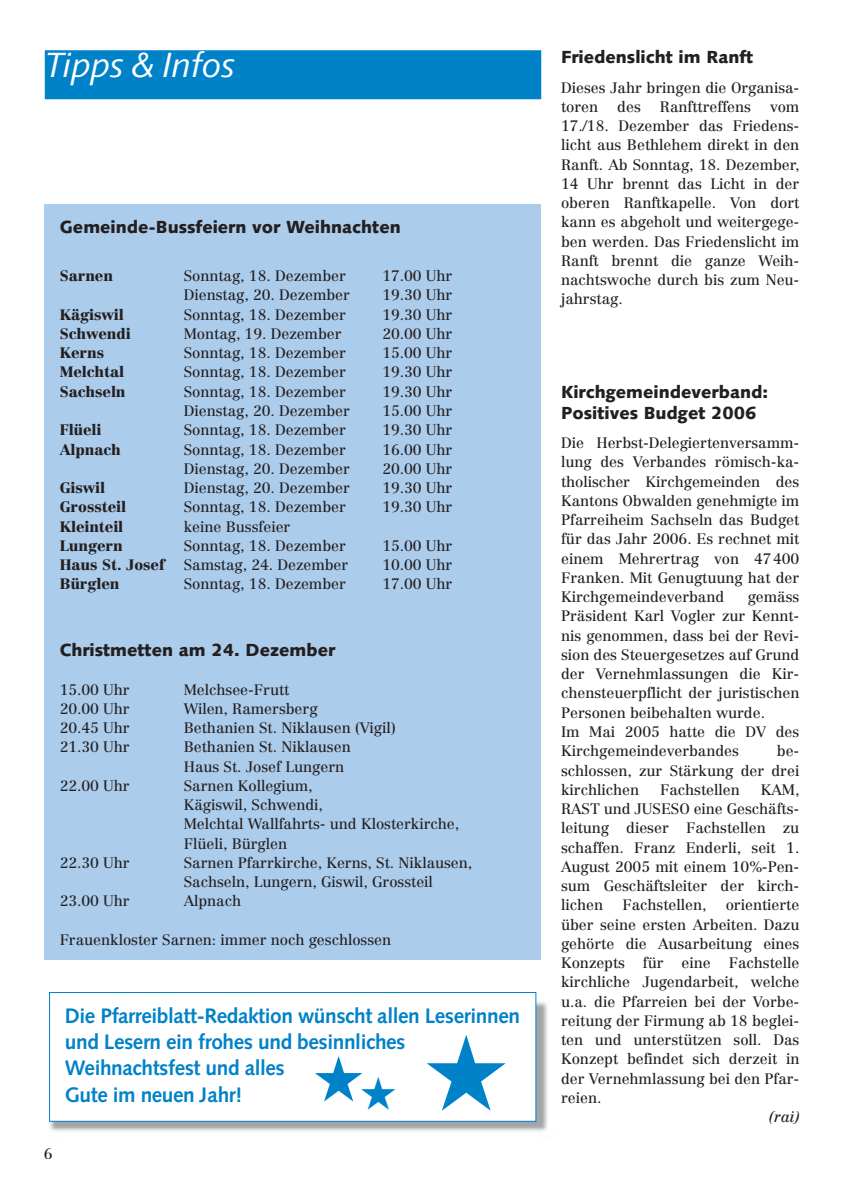
<style>
.page{position:relative;width:844px;height:1191px;background:#fff}
.page>*{position:absolute;margin:0;border:0;box-sizing:border-box;transform-origin:0 0}
.t1{font:63px "Zapf Dingbats";color:#0082c8}
.t2{font:italic 35px "Syntax";letter-spacing:-.01em;color:#fff}
.t3{font:700 21px/26.2px "Syntax";letter-spacing:-.02em;color:#0082c8}
.t4{font:900 17.5px/21px "Syntax";color:#231f20}
.t5{font:14.88px/19.2px "Centennial";letter-spacing:-.005em;color:#231f20}
.t6{font:900 14.88px "Centennial";letter-spacing:-.005em;color:#231f20}
.t7{font:italic 14.88px "Centennial";color:#231f20}
</style>
<div class="page">
<div style="left:44px;top:205px;width:496px;height:755px;background:#accceb"></div>
<img style="left:49px;top:992px;width:498px;height:139px">
<div style="left:45px;top:50px;width:496px;height:49px;background:#0082c8"></div>
<div style="left:50px;top:992px;width:485px;height:129px;background:#fff"></div>
<div style="left:49px;top:992px;width:487px;height:129px;border:1px solid #0082c8"></div>
<h2 class="t2" style="left:45px;top:52px;width:192px">Tipps &amp; Infos</h2>
<p class="t4" style="left:60px;top:218px;width:342px">Gemeinde-Bussfeiern vor Weihnachten</p>
<p class="t6" style="left:60px;top:270px;width:55px">Sarnen</p>
<p class="t5" style="left:184px;top:267px;width:164px">Sonntag, 18. Dezember</p>
<p class="t5" style="left:382px;top:267px;width:72px">17.00 Uhr</p>
<p class="t5" style="left:184px;top:287px;width:168px">Dienstag, 20. Dezember</p>
<p class="t5" style="left:382px;top:287px;width:72px">19.30 Uhr</p>
<p class="t6" style="left:60px;top:308px;width:65px">Kägiswil</p>
<p class="t5" style="left:184px;top:306px;width:164px">Sonntag, 18. Dezember</p>
<p class="t5" style="left:382px;top:306px;width:72px">19.30 Uhr</p>
<p class="t6" style="left:60px;top:327px;width:73px">Schwendi</p>
<p class="t5" style="left:184px;top:325px;width:159px">Montag, 19. Dezember</p>
<p class="t5" style="left:382px;top:325px;width:72px">20.00 Uhr</p>
<p class="t6" style="left:60px;top:347px;width:46px">Kerns</p>
<p class="t5" style="left:184px;top:344px;width:164px">Sonntag, 18. Dezember</p>
<p class="t5" style="left:382px;top:344px;width:72px">15.00 Uhr</p>
<p class="t6" style="left:60px;top:366px;width:66px">Melchtal</p>
<p class="t5" style="left:184px;top:364px;width:164px">Sonntag, 18. Dezember</p>
<p class="t5" style="left:382px;top:364px;width:72px">19.30 Uhr</p>
<p class="t6" style="left:60px;top:385px;width:67px">Sachseln</p>
<p class="t5" style="left:184px;top:383px;width:164px">Sonntag, 18. Dezember</p>
<p class="t5" style="left:382px;top:383px;width:72px">19.30 Uhr</p>
<p class="t5" style="left:184px;top:402px;width:168px">Dienstag, 20. Dezember</p>
<p class="t5" style="left:382px;top:402px;width:72px">15.00 Uhr</p>
<p class="t6" style="left:60px;top:424px;width:43px">Flüeli</p>
<p class="t5" style="left:184px;top:421px;width:164px">Sonntag, 18. Dezember</p>
<p class="t5" style="left:382px;top:421px;width:72px">19.30 Uhr</p>
<p class="t6" style="left:60px;top:443px;width:63px">Alpnach</p>
<p class="t5" style="left:184px;top:441px;width:164px">Sonntag, 18. Dezember</p>
<p class="t5" style="left:382px;top:441px;width:72px">16.00 Uhr</p>
<p class="t5" style="left:184px;top:460px;width:168px">Dienstag, 20. Dezember</p>
<p class="t5" style="left:382px;top:460px;width:72px">20.00 Uhr</p>
<p class="t6" style="left:60px;top:481px;width:47px">Giswil</p>
<p class="t5" style="left:184px;top:479px;width:168px">Dienstag, 20. Dezember</p>
<p class="t5" style="left:382px;top:479px;width:72px">19.30 Uhr</p>
<p class="t6" style="left:60px;top:501px;width:68px">Grossteil</p>
<p class="t5" style="left:184px;top:498px;width:164px">Sonntag, 18. Dezember</p>
<p class="t5" style="left:382px;top:498px;width:72px">19.30 Uhr</p>
<p class="t6" style="left:60px;top:520px;width:65px">Kleinteil</p>
<p class="t5" style="left:184px;top:518px;width:108px">keine Bussfeier</p>
<p class="t6" style="left:60px;top:539px;width:65px">Lungern</p>
<p class="t5" style="left:184px;top:537px;width:164px">Sonntag, 18. Dezember</p>
<p class="t5" style="left:382px;top:537px;width:72px">15.00 Uhr</p>
<p class="t6" style="left:60px;top:558px;width:107px">Haus St. Josef</p>
<p class="t5" style="left:184px;top:556px;width:166px">Samstag, 24. Dezember</p>
<p class="t5" style="left:382px;top:556px;width:72px">10.00 Uhr</p>
<p class="t6" style="left:60px;top:578px;width:61px">Bürglen</p>
<p class="t5" style="left:184px;top:575px;width:164px">Sonntag, 18. Dezember</p>
<p class="t5" style="left:382px;top:575px;width:72px">17.00 Uhr</p>
<p class="t4" style="left:60px;top:641px;width:277px">Christmetten am 24. Dezember</p>
<p class="t5" style="left:60px;top:681px;width:72px">15.00 Uhr</p>
<p class="t5" style="left:184px;top:681px;width:107px">Melchsee-Frutt</p>
<p class="t5" style="left:60px;top:700px;width:72px">20.00 Uhr</p>
<p class="t5" style="left:184px;top:700px;width:135px">Wilen, Ramersberg</p>
<p class="t5" style="left:60px;top:719px;width:72px">20.45 Uhr</p>
<p class="t5" style="left:184px;top:719px;width:213px">Bethanien St. Niklausen (Vigil)</p>
<p class="t5" style="left:60px;top:738px;width:72px">21.30 Uhr</p>
<p class="t5" style="left:184px;top:738px;width:168px">Bethanien St. Niklausen<br>Haus St. Josef Lungern</p>
<p class="t5" style="left:60px;top:777px;width:72px">22.00 Uhr</p>
<p class="t5" style="left:184px;top:777px;width:277px">Sarnen Kollegium,<br>Kägiswil, Schwendi,<br>Melchtal Wallfahrts- und Klosterkirche,<br>Flüeli, Bürglen</p>
<p class="t5" style="left:60px;top:854px;width:72px">22.30 Uhr</p>
<p class="t5" style="left:184px;top:854px;width:290px">Sarnen Pfarrkirche, Kerns, St. Niklausen,<br>Sachseln, Lungern, Giswil, Grossteil</p>
<p class="t5" style="left:60px;top:892px;width:72px">23.00 Uhr</p>
<p class="t5" style="left:184px;top:892px;width:59px">Alpnach</p>
<p class="t5" style="left:60px;top:931px;width:333px">Frauenkloster Sarnen: immer noch geschlossen</p>
<h3 class="t3" style="left:65px;top:1004px;width:456px">Die Pfarreiblatt-Redaktion wünscht allen Leserinnen und Lesern ein frohes und besinnliches Weihnachtsfest und alles<br>Gute im neuen Jahr!</h3>
<h1 class="t1" style="left:313px;top:1042px;width:197px">★★ ★</h1>
<p class="t5" style="left:44px;top:1145px;width:10px">6</p>
<p class="t4" style="left:561px;top:49px;width:194px">Friedenslicht im Ranft</p>
<p class="t5" style="left:561px;top:79px;width:240px">Dieses Jahr bringen die Organisa&shy;toren</p>
<p class="t5" style="left:617px;top:98px;width:25px">des</p>
<p class="t5" style="left:659px;top:98px;width:93px">Ranfttreffens</p>
<p class="t5" style="left:561px;top:98px;width:240px;text-align:justify;text-indent:209px">vom 17./18. Dezember das Friedens&shy;licht aus Bethlehem direkt in den Ranft. Ab Sonntag, 18. Dezember, 14 Uhr brennt das Licht in der oberen Ranftkapelle. Von dort kann es abgeholt und weitergege&shy;ben werden. Das Friedenslicht im Ranft brennt die ganze Weih&shy;nachtswoche durch bis zum Neu&shy;jahrstag.</p>
<p class="t4" style="left:561px;top:383px;width:208px">Kirchgemeindeverband:<br>Positives Budget 2006</p>
<p class="t5" style="left:561px;top:434px;width:240px;text-align:justify">Die Herbst-Delegiertenversamm&shy;lung des Verbandes römisch-ka&shy;tholischer Kirchgemeinden des Kantons Obwalden genehmigte im Pfarreiheim Sachseln das Budget für das Jahr 2006. Es rechnet mit einem Mehrertrag von 47400<br>Franken. Mit Genugtuung hat der Kirchgemeindeverband</p>
<p class="t5" style="left:561px;top:588px;width:240px;text-indent:186px">gemäss<br>Präsident Karl Vogler zur Kennt&shy;nis genommen, dass bei der Revi&shy;sion des Steuergesetzes auf Grund der Vernehmlassungen die Kir&shy;chensteuerpflicht der juristischen<br>Personen beibehalten wurde.<br>Im Mai 2005 hatte die DV des<br>Kirchgemeindeverbandes</p>
<p class="t5" style="left:561px;top:742px;width:240px;text-align:justify;text-indent:216px">be&shy;schlossen, zur Stärkung der drei kirchlichen</p>
<p class="t5" style="left:660px;top:781px;width:81px">Fachstellen</p>
<p class="t5" style="left:561px;top:781px;width:240px;text-align:justify;text-indent:200px">KAM, RAST und JUSESO eine Geschäfts&shy;leitung dieser Fachstellen zu schaffen. Franz Enderli, seit 1.<br>August 2005 mit einem 10%-Pen&shy;sum Geschäftsleiter der kirch&shy;lichen</p>
<p class="t5" style="left:622px;top:896px;width:85px">Fachstellen,</p>
<p class="t5" style="left:561px;top:896px;width:240px;text-align:justify;text-indent:165px">orientierte über seine ersten Arbeiten. Dazu gehörte die Ausarbeitung eines Konzepts für eine Fachstelle kirchliche Jugendarbeit, welche u.a. die Pfarreien bei der Vorbe&shy;reitung der Firmung ab 18 beglei&shy;ten und unterstützen soll. Das Konzept befindet sich derzeit in der Vernehmlassung bei den Pfar&shy;reien.</p>
<p class="t7" style="left:768px;top:1110px;width:32px">(rai)</p>
</div>
